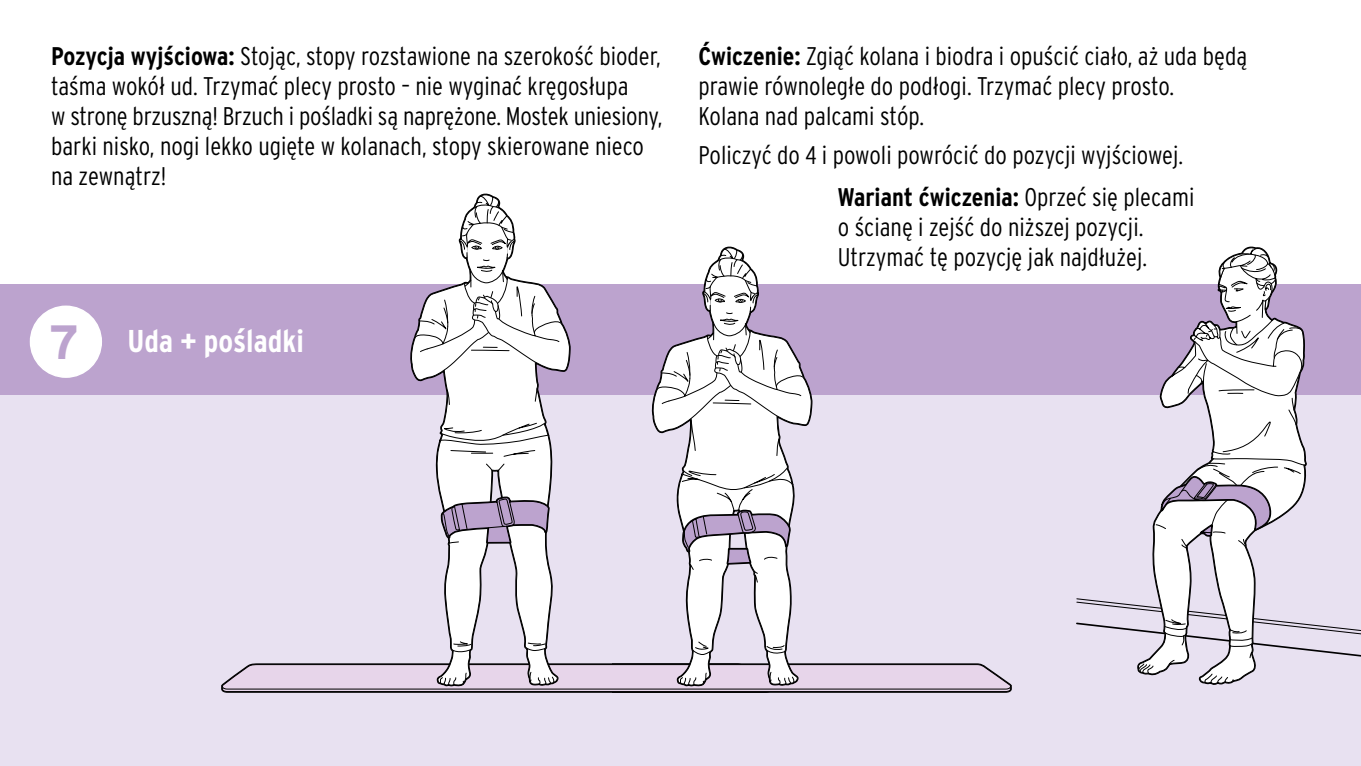
<style>
.page{position:relative;width:1361px;height:766px;background:#fff}
.page>*{position:absolute;margin:0;border:0;box-sizing:border-box;transform-origin:0 0}
.ID_M01_KREIS_SCHWARZ{font:700 48px "Interstate OT";color:#bca3ce}
.ID_ANREDE_GRUSS{font:700 condensed 31.5px "Interstate OT";color:#fff}
.ID_FLIESSTEXT{font:300 condensed 25.5px/30px "Interstate OT";color:#000}
.s1{font-weight:700}
</style>
<div class="page">
<div style="left:0;top:395px;width:1361px;height:370px;background:#e8e1f1"></div>
<div style="left:0;top:284px;width:1361px;height:111px;background:#bca3ce"></div>
<svg style="left:1076px;top:246px;width:285px;height:438px"></svg>
<div style="left:31px;top:306px;width:70px;height:71px;background:#fff;border-radius:50%"></div>
<div style="left:30px;top:305px;width:72px;height:73px;border:2px solid #fff;border-radius:50%"></div>
<svg style="left:221px;top:193px;width:791px;height:499px"></svg>
<p class="ID_FLIESSTEXT" style="left:51px;top:41px;width:613px"><span class="s1">Pozycja wyjściowa:</span> Stojąc, stopy rozstawione na szerokość bioder, taśma wokół ud. Trzymać plecy prosto – nie wyginać kręgosłupa<br>w stronę brzuszną! Brzuch i pośladki są naprężone. Mostek uniesiony, barki nisko, nogi lekko ugięte w kolanach, stopy skierowane nieco na zewnątrz!</p>
<p class="ID_FLIESSTEXT" style="left:698px;top:41px;width:550px"><span class="s1">Ćwiczenie:</span> Zgiąć kolana i biodra i opuścić ciało, aż uda będą prawie równoległe do podłogi. Trzymać plecy prosto.<br>Kolana nad palcami stóp.</p>
<p class="ID_FLIESSTEXT" style="left:698px;top:139px;width:486px">Policzyć do 4 i powoli powrócić do pozycji wyjściowej.</p>
<p class="ID_FLIESSTEXT" style="left:838px;top:182px;width:358px"><span class="s1">Wariant ćwiczenia:</span> Oprzeć się plecami o ścianę i zejść do niższej pozycji.<br>Utrzymać tę pozycję jak najdłużej.</p>
<p class="ID_M01_KREIS_SCHWARZ" style="left:49px;top:312px;width:32px">7</p>
<p class="ID_ANREDE_GRUSS" style="left:128px;top:321px;width:178px">Uda + pośladki</p>
</div>
